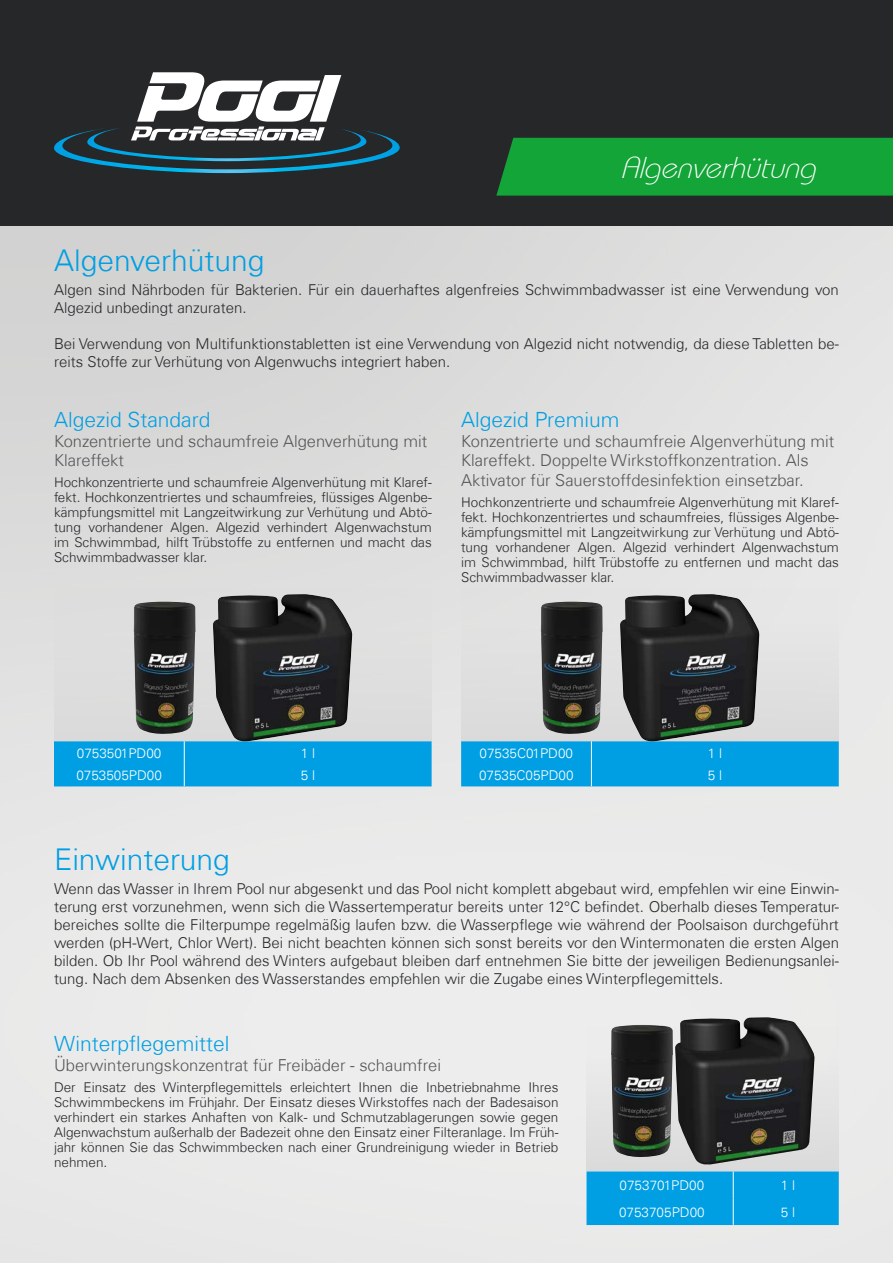
<style>
.page{position:relative;width:893px;height:1263px;background:#fff}
.page>*{position:absolute;margin:0;border:0;box-sizing:border-box;transform-origin:0 0}
.t1{font:300 30px "Univers Com 45";color:#009fe3}
.t2{font:italic 300 30px "Bauhaus IT Cby BT";color:#fff}
.t3{font:300 21px "Univers Com 45";color:#009fe3}
.t4{font:300 16.5px/19.8px "Univers Com 45";color:#575557}
.t5{font:300 15px/18px "Univers Com 45";color:#252729}
.t6{font:300 13.5px/15px "Univers Com 45";color:#252729;text-align:justify}
.t7{font:300 13.5px "Univers Com 45";color:#fff}
</style>
<div class="page">
<img style="left:0;top:225px;width:893px;height:1038px">
<div style="left:0;top:0;width:893px;height:225px;background:#252729"></div>
<svg style="left:54px;top:72px;width:346px;height:101px"></svg>
<div style="left:54px;top:588px;width:378px;height:153px;background:#dadada"></div>
<div style="left:461px;top:588px;width:378px;height:153px;background:#e1e1e1"></div>
<div style="left:54px;top:741px;width:378px;height:45px;background:#009fe3"></div>
<div style="left:461px;top:741px;width:378px;height:45px;background:#009fe3"></div>
<div style="left:586px;top:1026px;width:253px;height:145px;background:#e2e2e2"></div>
<div style="left:586px;top:1171px;width:253px;height:54px;background:#009fe3"></div>
<img style="left:213px;top:594px;width:139px;height:147px">
<img style="left:675px;top:1017px;width:139px;height:148px">
<img style="left:620px;top:594px;width:139px;height:147px">
<img style="left:133px;top:602px;width:62px;height:132px">
<img style="left:611px;top:1025px;width:62px;height:133px">
<img style="left:540px;top:602px;width:63px;height:132px">
<div style="left:496px;top:138px;width:397px;height:58px;background:#13a538"></div>
<h1 class="t2" style="left:620px;top:149px;width:206px">Algenverhütung</h1>
<h1 class="t1" style="left:54px;top:242px;width:212px">Algenverhütung</h1>
<p class="t5" style="left:54px;top:280px;width:786px">Algen sind Nährboden für Bakterien. Für ein dauerhaftes algenfreies Schwimmbadwasser ist eine Verwendung von<br>Algezid unbedingt anzuraten.</p>
<p class="t5" style="left:54px;top:334px;width:786px">Bei Verwendung von Multifunktionstabletten ist eine Verwendung von Algezid nicht notwendig, da diese Tabletten be&shy;reits Stoffe zur Verhütung von Algenwuchs integriert haben.</p>
<h2 class="t3" style="left:54px;top:406px;width:158px">Algezid Standard</h2>
<p class="t4" style="left:54px;top:431px;width:375px">Konzentrierte und schaumfreie Algenverhütung mit<br>Klareffekt</p>
<p class="t6" style="left:54px;top:475px;width:379px">Hochkonzentrierte und schaumfreie Algenverhütung mit Klaref&shy;fekt. Hochkonzentriertes und schaumfreies, flüssiges Algenbe&shy;kämpfungsmittel mit Langzeitwirkung zur Verhütung und Abtö&shy;tung vorhandener Algen. Algezid verhindert Algenwachstum im Schwimmbad, hilft Trübstoffe zu entfernen und macht das Schwimmbadwasser klar.</p>
<h2 class="t3" style="left:461px;top:406px;width:160px">Algezid Premium</h2>
<p class="t4" style="left:461px;top:431px;width:375px">Konzentrierte und schaumfreie Algenverhütung mit<br>Klareffekt. Doppelte Wirkstoffkonzentration. Als<br>Aktivator für Sauerstoffdesinfektion einsetzbar.</p>
<p class="t6" style="left:461px;top:495px;width:379px">Hochkonzentrierte und schaumfreie Algenverhütung mit Klaref&shy;fekt. Hochkonzentriertes und schaumfreies, flüssiges Algenbe&shy;kämpfungsmittel mit Langzeitwirkung zur Verhütung und Abtö&shy;tung vorhandener Algen. Algezid verhindert Algenwachstum im Schwimmbad, hilft Trübstoffe zu entfernen und macht das Schwimmbadwasser klar.</p>
<p class="t7" style="left:77px;top:744px;width:86px">0753501PD00</p>
<p class="t7" style="left:301px;top:744px;width:16px">1 l</p>
<p class="t7" style="left:76px;top:767px;width:87px">0753505PD00</p>
<p class="t7" style="left:301px;top:767px;width:16px">5 l</p>
<p class="t7" style="left:479px;top:744px;width:95px">07535C01PD00</p>
<p class="t7" style="left:708px;top:744px;width:16px">1 l</p>
<p class="t7" style="left:479px;top:767px;width:96px">07535C05PD00</p>
<p class="t7" style="left:708px;top:767px;width:16px">5 l</p>
<h1 class="t1" style="left:54px;top:841px;width:177px">Einwinterung</h1>
<p class="t5" style="left:54px;top:880px;width:786px;text-align:justify">Wenn das Wasser in Ihrem Pool nur abgesenkt und das Pool nicht komplett abgebaut wird, empfehlen wir eine Einwin&shy;terung erst vorzunehmen, wenn sich die Wassertemperatur bereits unter 12°C befindet. Oberhalb dieses Temperatur&shy;bereiches sollte die Filterpumpe regelmäßig laufen bzw. die Wasserpflege wie während der Poolsaison durchgeführt werden (pH-Wert, Chlor Wert). Bei nicht beachten können sich sonst bereits vor den Wintermonaten die ersten Algen bilden. Ob Ihr Pool während des Winters aufgebaut bleiben darf entnehmen Sie bitte der jeweiligen Bedienungsanlei&shy;tung. Nach dem Absenken des Wasserstandes empfehlen wir die Zugabe eines Winterpflegemittels.</p>
<h2 class="t3" style="left:54px;top:1031px;width:177px">Winterpflegemittel</h2>
<p class="t4" style="left:54px;top:1055px;width:388px">Überwinterungskonzentrat für Freibäder - schaumfrei</p>
<p class="t6" style="left:54px;top:1079px;width:506px">Der Einsatz des Winterpflegemittels erleichtert Ihnen die Inbetriebnahme Ihres Schwimmbeckens im Frühjahr. Der Einsatz dieses Wirkstoffes nach der Badesaison verhindert ein starkes Anhaften von Kalk- und Schmutzablagerungen sowie gegen Algenwachstum außerhalb der Badezeit ohne den Einsatz einer Filteranlage. Im Früh&shy;jahr können Sie das Schwimmbecken nach einer Grundreinigung wieder in Betrieb nehmen.</p>
<p class="t7" style="left:620px;top:1177px;width:86px">0753701PD00</p>
<p class="t7" style="left:781px;top:1177px;width:16px">1 l</p>
<p class="t7" style="left:619px;top:1203px;width:87px">0753705PD00</p>
<p class="t7" style="left:781px;top:1203px;width:16px">5 l</p>
</div>
